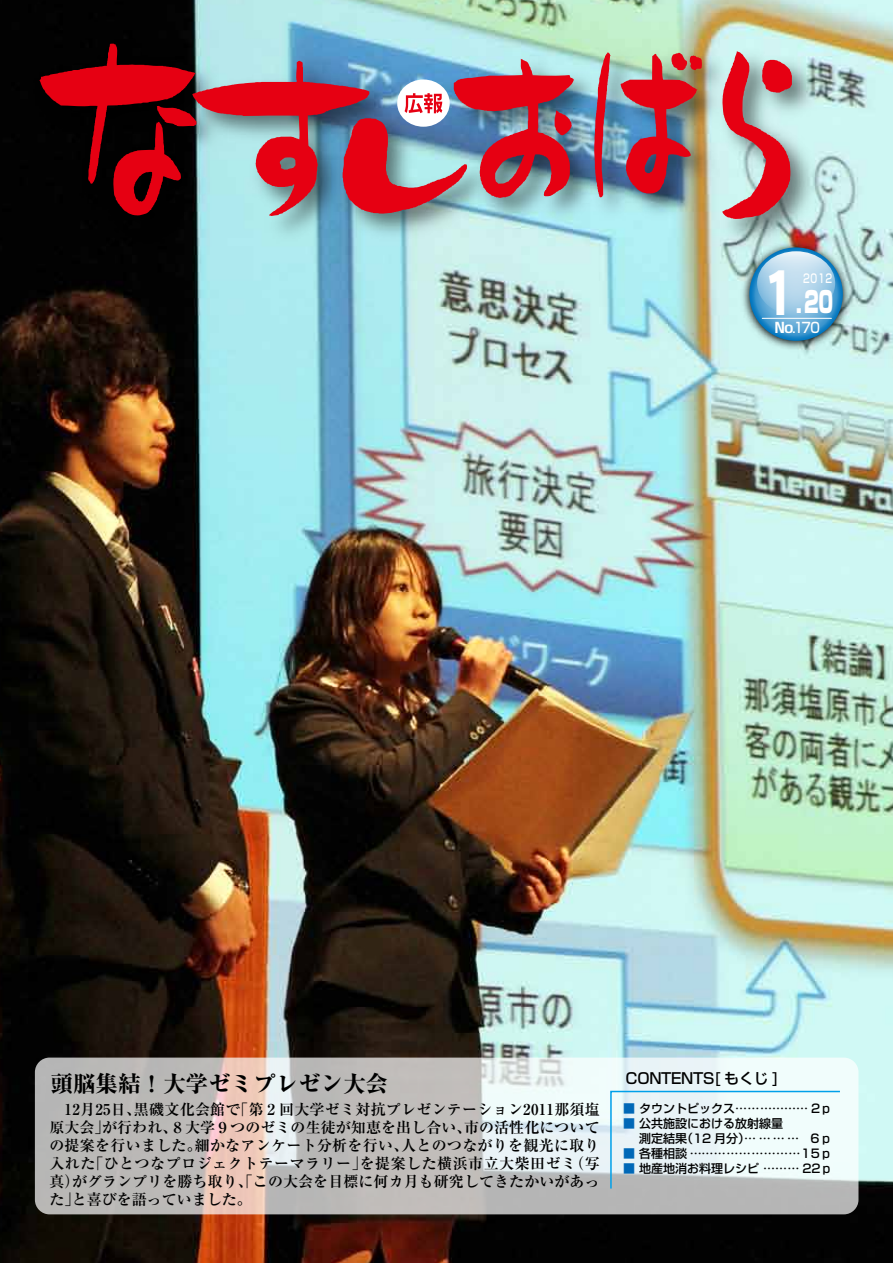
<style>
.page{position:relative;width:893px;height:1263px;background:#fff}
.page>*{position:absolute;margin:0;border:0;box-sizing:border-box;transform-origin:0 0}
.t1{font:800 57.75px "Axis Std";color:#fff;scale:.77 1}
.t2{font:900 29.1px "Shin Go Pro";color:#fff;scale:.63 1}
.t3{font:800 22.5px "Ryumin Pro";color:#000}
.t4{font:700 15px/18px "Ryumin Pro";letter-spacing:.005em;color:#000;text-align:justify}
.t5{font:500 15px "Shin Go Pro";letter-spacing:-.02em;color:#000}
.t6{font:500 14.25px "Shin Go Pro";color:#fff;scale:1.45 1}
.t7{font:500 12.15px "Shin Go Pro";color:#fff;scale:.73 1}
.t8{font:500 12px/15px "Shin Go Pro";color:#000}
.s1{font-size:24px}
.s2{color:#0068b7}
</style>
<div class="page">
<img style="left:0;top:0;width:893px;height:1263px">
<img style="left:738px;top:237px;width:117px;height:117px">
<svg style="left:749px;top:247px;width:94px;height:94px;background:#3a93ca"></svg>
<svg style="left:757px;top:251px;width:78px;height:64px;background:#afd3ea"></svg>
<svg style="left:35px;top:1057px;width:823px;height:157px;background:#cbc9c7"></svg>
<hr style="left:762px;top:318px;width:69px;height:1px;background:#fff">
<img style="left:27px;top:32px;width:798px;height:220px">
<svg style="left:722px;top:51px;width:70px;height:168px;background:#c87e83"></svg>
<svg style="left:594px;top:52px;width:17px;height:146px;background:#a86172"></svg>
<img style="left:621px;top:52px;width:81px;height:142px">
<img style="left:39px;top:43px;width:535px;height:173px">
<svg style="left:609px;top:1090px;width:232px;height:100px"></svg>
<p class="t1" style="left:763px;top:249px;width:41px">1</p>
<p class="t7" style="left:803px;top:268px;width:41px">2012</p>
<p class="t6" style="left:774px;top:316px;width:33px">№170</p>
<p class="t2" style="left:796px;top:279px;width:61px"><span class="s1">.</span>20</p>
<p class="t3" style="left:51px;top:1066px;width:339px">頭脳集結！大学ゼミプレゼン大会</p>
<p class="t4" style="left:49px;top:1099px;width:552px">　12月25日、黒磯文化会館で「第２回大学ゼミ対抗プレゼンテーション2011那須塩原大会」が行われ、８大学９つのゼミの生徒が知恵を出し合い、市の活性化についての提案を行いました。細かなアンケート分析を行い、人とのつながりを観光に取り入れた「ひとつなプロジェクトテーマラリー」を提案した横浜市立大柴田ゼミ（写真）がグランプリを勝ち取り、「この大会を目標に何カ月も研究してきたかいがあった」と喜びを語っていました。</p>
<p class="t5" style="left:625px;top:1066px;width:155px">CONTENTS[ もくじ ]</p>
<p class="t8" style="left:623px;top:1100px;width:211px"><span class="s2">■</span> タウントピックス……………… 2ｐ</p>
<p class="t8" style="left:623px;top:1115px;width:210px"><span class="s2">■</span> 公共施設における放射線量<br>　 測定結果（12 月分）… … … … 6ｐ</p>
<p class="t8" style="left:623px;top:1145px;width:211px"><span class="s2">■</span> 各種相談 ………………………15ｐ</p>
<p class="t8" style="left:623px;top:1160px;width:211px"><span class="s2">■</span> 地産地消お料理レシピ ……… 22ｐ</p>
</div>
